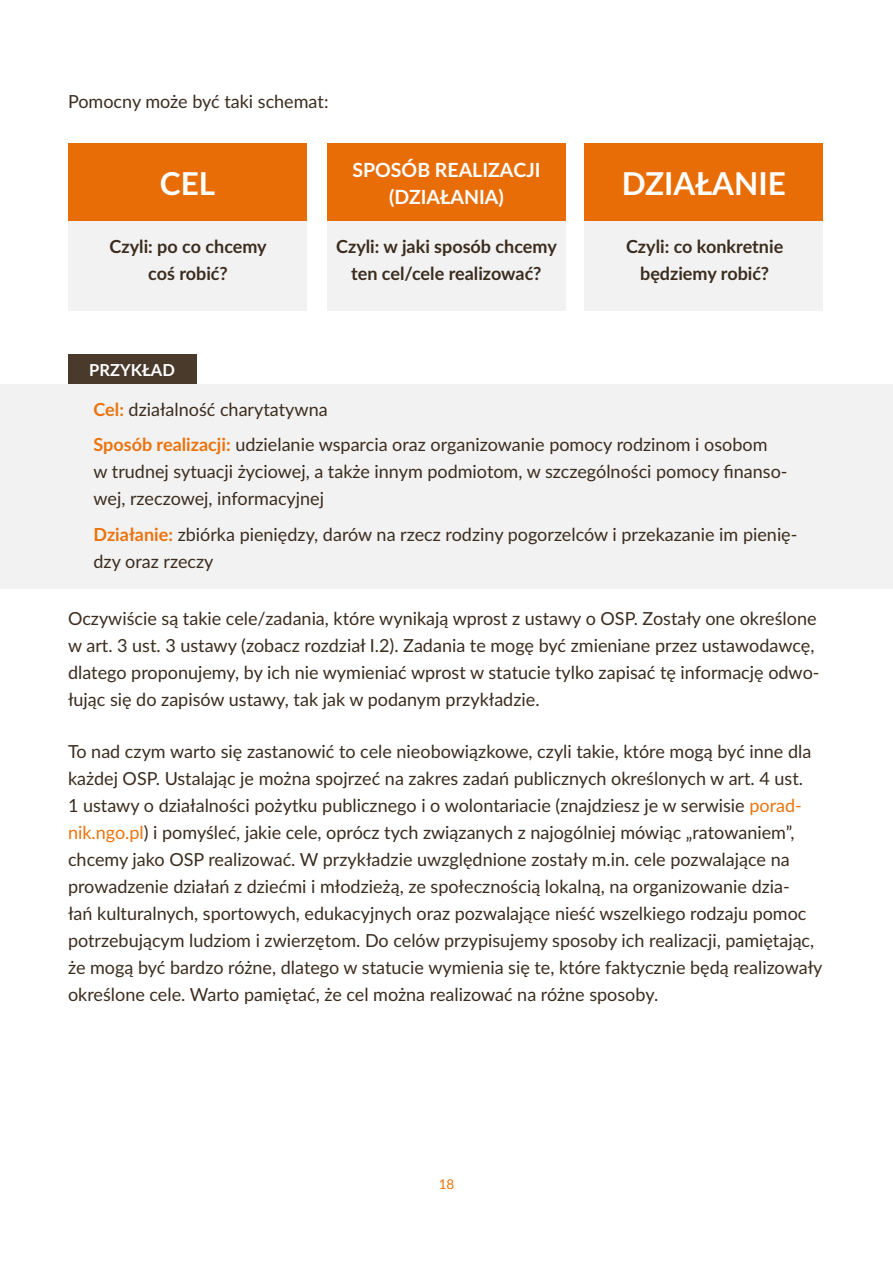
<style>
.page{position:relative;width:893px;height:1263px;background:#fff}
.page>*{position:absolute;margin:0;border:0;box-sizing:border-box;transform-origin:0 0}
.t1{font:700 31.5px "Lato";color:#fff}
.t2{font:700 19.5px/27px "Lato";color:#fff;text-align:center}
.t3{font:18px/27px "Lato";color:#3b2c1e}
.t4{font:700 18px/27px "Lato";color:#3b2c1e;text-align:center}
.t5{font:700 16.5px "Lato";color:#fff}
.t6{font:13.5px "Lato";color:#eb730d}
.s1{font-weight:700;color:#eb730d}
.s2{color:#eb730d}
</style>
<div class="page">
<div style="left:68px;top:354px;width:128px;height:30px;background:#4a3a2c"></div>
<div style="left:0;top:384px;width:893px;height:52px;background:#f2f2f2"></div>
<div style="left:0;top:420px;width:893px;height:106px;background:#f2f2f2"></div>
<div style="left:0;top:509px;width:893px;height:79px;background:#f2f2f2"></div>
<div style="left:68px;top:143px;width:238px;height:79px;background:#e96d07"></div>
<div style="left:68px;top:221px;width:238px;height:89px;background:#f2f2f2"></div>
<div style="left:585px;top:143px;width:238px;height:79px;background:#e96d07"></div>
<div style="left:585px;top:221px;width:238px;height:89px;background:#f2f2f2"></div>
<div style="left:327px;top:143px;width:239px;height:79px;background:#e96d07"></div>
<div style="left:327px;top:221px;width:239px;height:89px;background:#f2f2f2"></div>
<p class="t3" style="left:68px;top:87px;width:262px">Pomocny może być taki schemat:</p>
<p class="t2" style="left:352px;top:155px;width:190px">SPOSÓB REALIZACJI (DZIAŁANIA)</p>
<h1 class="t1" style="left:160px;top:160px;width:57px">CEL</h1>
<h1 class="t1" style="left:622px;top:160px;width:166px">DZIAŁANIE</h1>
<p class="t4" style="left:110px;top:233px;width:159px">Czyli: po co chcemy coś robić?</p>
<p class="t4" style="left:336px;top:233px;width:222px">Czyli: w jaki sposób chcemy ten cel/cele realizować?</p>
<p class="t4" style="left:626px;top:233px;width:159px">Czyli: co konkretnie będziemy robić?</p>
<p class="t5" style="left:89px;top:358px;width:87px">PRZYKŁAD</p>
<p class="t3" style="left:94px;top:391px;width:675px;line-height:35.5px"><span class="s1">Cel:</span> działalność charytatywna<br><span class="s1">Sposób realizacji:</span> udzielanie wsparcia oraz organizowanie pomocy rodzinom i osobom</p>
<p class="t3" style="left:94px;top:458px;width:695px">w trudnej sytuacji życiowej, a także innym podmiotom, w szczególności pomocy finanso&shy;wej, rzeczowej, informacyjnej</p>
<p class="t3" style="left:94px;top:520px;width:705px"><span class="s1">Działanie:</span> zbiórka pieniędzy, darów na rzecz rodziny pogorzelców i przekazanie im pienię&shy;dzy oraz rzeczy</p>
<p class="t3" style="left:68px;top:604px;width:753px">Oczywiście są takie cele/zadania, które wynikają wprost z ustawy o OSP. Zostały one określone w art. 3 ust. 3 ustawy (zobacz rozdział I.2). Zadania te mogę być zmieniane przez ustawodawcę, dlatego proponujemy, by ich nie wymieniać wprost w statucie tylko zapisać tę informację odwo&shy;łując się do zapisów ustawy, tak jak w podanym przykładzie.</p>
<p class="t3" style="left:68px;top:737px;width:756px">To nad czym warto się zastanowić to cele nieobowiązkowe, czyli takie, które mogą być inne dla każdej OSP. Ustalając je można spojrzeć na zakres zadań publicznych określonych w art. 4 ust.<br>1 ustawy o działalności pożytku publicznego i o wolontariacie (znajdziesz je w serwisie <span class="s2">porad&shy;nik.ngo.pl</span>) i pomyśleć, jakie cele, oprócz tych związanych z najogólniej mówiąc „ratowaniem”, chcemy jako OSP realizować. W przykładzie uwzględnione zostały m.in. cele pozwalające na prowadzenie działań z dziećmi i młodzieżą, ze społecznością lokalną, na organizowanie dzia-<br>łań kulturalnych, sportowych, edukacyjnych oraz pozwalające nieść wszelkiego rodzaju pomoc potrzebującym ludziom i zwierzętom. Do celów przypisujemy sposoby ich realizacji, pamiętając, że mogą być bardzo różne, dlatego w statucie wymienia się te, które faktycznie będą realizowały określone cele. Warto pamiętać, że cel można realizować na różne sposoby.</p>
<p class="t6" style="left:439px;top:1174px;width:17px">18</p>
</div>
